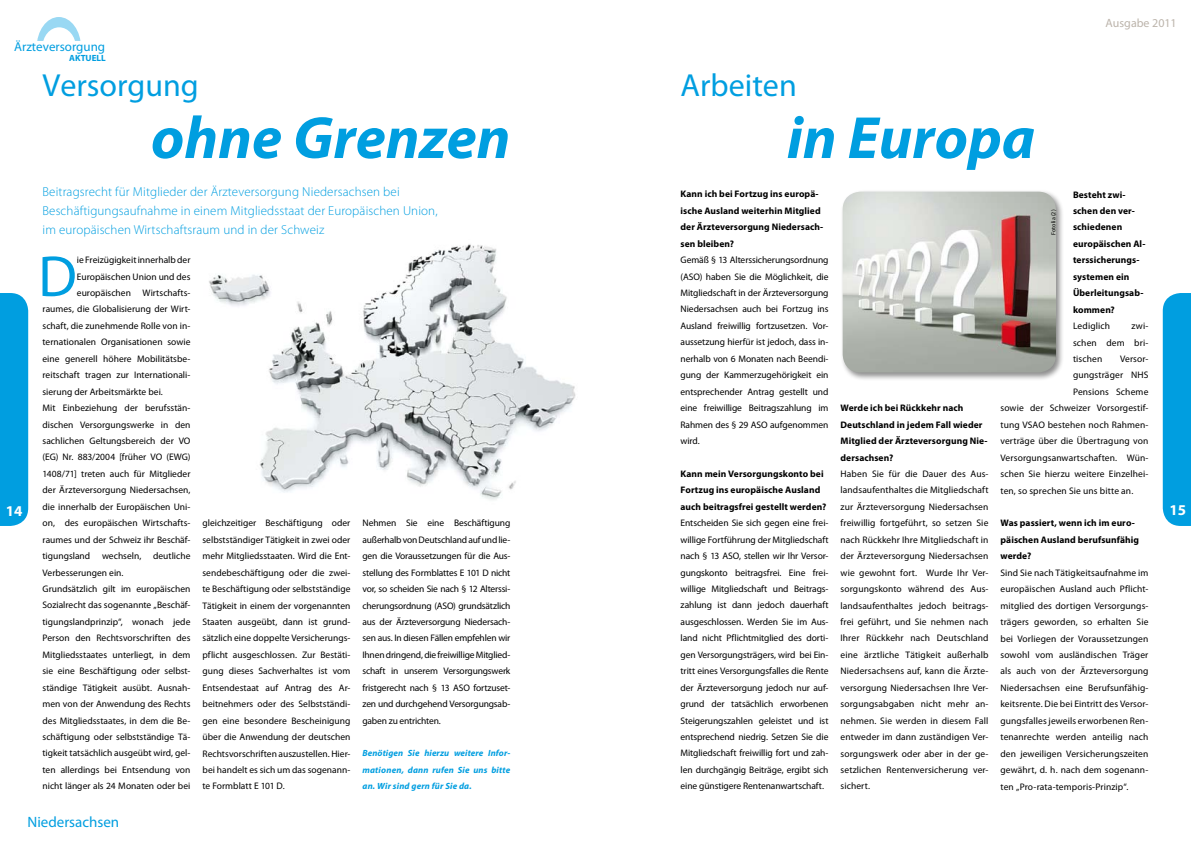
<style>
.page{position:relative;width:1191px;height:842px;background:#fff}
.page>*{position:absolute;margin:0;border:0;box-sizing:border-box;transform-origin:0 0}
.t1{font:italic 700 60px "Myriad Pro";color:#009ee0}
.t2{font:58.3px "Myriad Pro";color:#009ee0}
.t3{font:32px "Myriad Pro";color:#009ee0}
.t4{font:15px "Myriad Pro";color:#009ee0}
.t5{font:700 15px "Myriad Pro";color:#fff}
.t6{font:300 13px/19px "Myriad Pro";letter-spacing:.01em;color:#009ee0}
.t7{font:13px "Myriad Pro";color:#009ee0}
.t8{font:12px "Myriad Pro";color:#bcb4ab}
.t9{font:9.5px/16.4px "Myriad Pro";letter-spacing:.005em;color:#000;text-align:justify}
.t10{font:700 9.5px/16.4px "Myriad Pro";letter-spacing:.01em;color:#000}
.t11{font:italic 700 9px/16.4px "Myriad Pro";letter-spacing:.02em;color:#009ee0;text-align:justify}
.t12{font:700 9px "Myriad Pro";color:#009ee0}
.t13{font:6px "Myriad Pro";color:#000}
</style>
<div class="page">
<div style="left:0;top:293px;width:28px;height:233px;background:#009ee0"></div>
<div style="left:37px;top:17px;width:44px;height:61px;background:#99d8f3;border-radius:50%"></div>
<div style="left:42px;top:27px;width:34px;height:40px;background:#fff;border-radius:50%"></div>
<div style="left:36px;top:41px;width:46px;height:39px;background:#fff"></div>
<div style="left:1162px;top:293px;width:29px;height:233px;background:#009ee0"></div>
<div style="left:840px;top:189px;width:228px;height:196px;background:#000;opacity:.45"></div>
<img style="left:842px;top:192px;width:214px;height:180px">
<img style="left:209px;top:244px;width:367px;height:256px">
<h3 class="t7" style="left:14px;top:38px;width:93px">Ärzteversorgung</h3>
<p class="t12" style="left:69px;top:52px;width:38px">Aktuell</p>
<h3 class="t5" style="left:6px;top:501px;width:18px">14</h3>
<h3 class="t3" style="left:43px;top:66px;width:158px">Versorgung</h3>
<h1 class="t1" style="left:151px;top:99px;width:361px">ohne Grenzen</h1>
<h3 class="t6" style="left:43px;top:182px;width:396px">Beitragsrecht für Mitglieder der Ärzteversorgung Niedersachsen bei<br>Beschäftigungsaufnahme in einem Mitgliedsstaat der Europäischen Union, im europäischen Wirtschaftsraum und in der Schweiz</h3>
<h2 class="t2" style="left:38px;top:240px;width:40px">D</h2>
<p class="t9" style="left:77px;top:252px;width:115px">ie Freizügigkeit innerhalb der</p>
<p class="t9" style="left:77px;top:268px;width:115px">Europäischen Union und des</p>
<p class="t9" style="left:77px;top:284px;width:115px">europäischen Wirtschafts-</p>
<p class="t9" style="left:43px;top:301px;width:149px">raumes, die Globalisierung der Wirt-</p>
<p class="t9" style="left:43px;top:317px;width:149px">schaft, die zunehmende Rolle von in-</p>
<p class="t9" style="left:43px;top:334px;width:149px">ternationalen Organisationen sowie</p>
<p class="t9" style="left:43px;top:350px;width:149px">eine generell höhere Mobilitätsbe-</p>
<p class="t9" style="left:43px;top:367px;width:149px">reitschaft tragen zur Internationali-</p>
<p class="t9" style="left:43px;top:383px;width:122px">sierung der Arbeitsmärkte bei.</p>
<p class="t9" style="left:43px;top:400px;width:149px">Mit Einbeziehung der berufsstän-</p>
<p class="t9" style="left:43px;top:416px;width:149px">dischen Versorgungswerke in den</p>
<p class="t9" style="left:43px;top:432px;width:149px">sachlichen Geltungsbereich der VO</p>
<p class="t9" style="left:43px;top:449px;width:149px">(EG) Nr. 883/2004 [früher VO (EWG)</p>
<p class="t9" style="left:43px;top:465px;width:149px">1408/71] treten auch für Mitglieder</p>
<p class="t9" style="left:43px;top:482px;width:149px">der Ärzteversorgung Niedersachsen,</p>
<p class="t9" style="left:43px;top:498px;width:149px">die innerhalb der Europäischen Uni-</p>
<p class="t9" style="left:43px;top:515px;width:149px">on, des europäischen Wirtschafts-</p>
<p class="t9" style="left:43px;top:531px;width:149px">raumes und der Schweiz ihr Beschäf-</p>
<p class="t9" style="left:43px;top:548px;width:149px">tigungsland wechseln, deutliche</p>
<p class="t9" style="left:43px;top:564px;width:82px">Verbesserungen ein.</p>
<p class="t9" style="left:43px;top:580px;width:149px">Grundsätzlich gilt im europäischen</p>
<p class="t9" style="left:43px;top:597px;width:149px">Sozialrecht das sogenannte „Beschäf-</p>
<p class="t9" style="left:43px;top:613px;width:149px">tigungslandprinzip“, wonach jede</p>
<p class="t9" style="left:43px;top:630px;width:149px">Person den Rechtsvorschriften des</p>
<p class="t9" style="left:43px;top:646px;width:149px">Mitgliedsstaates unterliegt, in dem</p>
<p class="t9" style="left:43px;top:663px;width:149px">sie eine Beschäftigung oder selbst-</p>
<p class="t9" style="left:43px;top:679px;width:149px">ständige Tätigkeit ausübt. Ausnah-</p>
<p class="t9" style="left:43px;top:696px;width:149px">men von der Anwendung des Rechts</p>
<p class="t9" style="left:43px;top:712px;width:149px">des Mitgliedsstaates, in dem die Be-</p>
<p class="t9" style="left:43px;top:728px;width:149px">schäftigung oder selbstständige Tä-</p>
<p class="t9" style="left:43px;top:745px;width:149px">tigkeit tatsächlich ausgeübt wird, gel-</p>
<p class="t9" style="left:43px;top:761px;width:149px">ten allerdings bei Entsendung von</p>
<p class="t9" style="left:43px;top:778px;width:149px">nicht länger als 24 Monaten oder bei</p>
<p class="t9" style="left:202px;top:515px;width:149px">gleichzeitiger Beschäftigung oder selbstständiger Tätigkeit in zwei oder mehr Mitgliedsstaaten. Wird die Ent&shy;sendebeschäftigung oder die zwei&shy;te Beschäftigung oder selbstständige Tätigkeit in einem der vorgenannten Staaten ausgeübt, dann ist grund&shy;sätzlich eine doppelte Versicherungs&shy;pflicht ausgeschlossen. Zur Bestäti&shy;gung dieses Sachverhaltes ist vom Entsendestaat auf Antrag des Ar&shy;beitnehmers oder des Selbstständi&shy;gen eine besondere Bescheinigung über die Anwendung der deutschen Rechtsvorschriften auszustellen. Hier&shy;bei handelt es sich um das sogenann&shy;te Formblatt E 101 D.</p>
<p class="t9" style="left:362px;top:515px;width:149px">Nehmen Sie eine Beschäftigung außerhalb von Deutschland auf und lie&shy;gen die Voraussetzungen für die Aus&shy;stellung des Formblattes E 101 D nicht vor, so scheiden Sie nach § 12 Alterssi&shy;cherungsordnung (ASO) grundsätzlich aus der Ärzteversorgung Niedersach&shy;sen aus. In diesen Fällen empfehlen wir Ihnen dringend, die freiwillige Mitglied&shy;schaft in unserem Versorgungswerk fristgerecht nach § 13 ASO fortzuset&shy;zen und durchgehend Versorgungsab&shy;gaben zu entrichten.</p>
<p class="t11" style="left:362px;top:745px;width:149px">Benötigen Sie hierzu weitere Infor&shy;mationen, dann rufen Sie uns bitte an. Wir sind gern für Sie da.</p>
<h3 class="t4" style="left:27px;top:813px;width:93px">Niedersachsen</h3>
<h3 class="t3" style="left:680px;top:66px;width:118px">Arbeiten</h3>
<h1 class="t1" style="left:787px;top:99px;width:250px">in Europa</h1>
<p class="t8" style="left:1105px;top:15px;width:73px">Ausgabe 2011</p>
<p class="t10" style="left:680px;top:186px;width:144px">Kann ich bei Fortzug ins europä&shy;ische Ausland weiterhin Mitglied der Ärzteversorgung Niedersach&shy;sen bleiben?</p>
<p class="t9" style="left:680px;top:252px;width:149px">Gemäß § 13 Alterssicherungsordnung (ASO) haben Sie die Möglichkeit, die Mitgliedschaft in der Ärzteversorgung Niedersachsen auch bei Fortzug ins Ausland freiwillig fortzusetzen. Vor&shy;aussetzung hierfür ist jedoch, dass in&shy;nerhalb von 6 Monaten nach Beendi&shy;gung der Kammerzugehörigkeit ein entsprechender Antrag gestellt und eine freiwillige Beitragszahlung im Rahmen des § 29 ASO aufgenommen wird.</p>
<p class="t10" style="left:680px;top:465px;width:147px">Kann mein Versorgungskonto bei<br>Fortzug ins europäische Ausland auch beitragsfrei gestellt werden?</p>
<p class="t9" style="left:680px;top:515px;width:149px">Entscheiden Sie sich gegen eine frei&shy;willige Fortführung der Mitgliedschaft nach § 13 ASO, stellen wir Ihr Versor&shy;gungskonto beitragsfrei. Eine frei&shy;willige Mitgliedschaft und Beitrags&shy;zahlung ist dann jedoch dauerhaft ausgeschlossen. Werden Sie im Aus&shy;land nicht Pflichtmitglied des dorti&shy;gen Versorgungsträgers, wird bei Ein&shy;tritt eines Versorgungsfalles die Rente der Ärzteversorgung jedoch nur auf&shy;grund der tatsächlich erworbenen Steigerungszahlen geleistet und ist entsprechend niedrig. Setzen Sie die Mitgliedschaft freiwillig fort und zah&shy;len durchgängig Beiträge, ergibt sich eine günstigere Rentenanwartschaft.</p>
<p class="t10" style="left:840px;top:399px;width:148px">Werde ich bei Rückkehr nach<br>Deutschland in jedem Fall wieder<br>Mitglied der Ärzteversorgung Nie&shy;dersachsen?</p>
<p class="t9" style="left:840px;top:465px;width:149px">Haben Sie für die Dauer des Aus&shy;landsaufenthaltes die Mitgliedschaft zur Ärzteversorgung Niedersachsen freiwillig fortgeführt, so setzen Sie nach Rückkehr Ihre Mitgliedschaft in der Ärzteversorgung Niedersachsen wie gewohnt fort. Wurde Ihr Ver&shy;sorgungskonto während des Aus&shy;landsaufenthaltes jedoch beitrags&shy;frei geführt, und Sie nehmen nach Ihrer Rückkehr nach Deutschland eine ärztliche Tätigkeit außerhalb Niedersachsens auf, kann die Ärzte&shy;versorgung Niedersachsen Ihre Ver&shy;sorgungsabgaben nicht mehr an&shy;nehmen. Sie werden in diesem Fall entweder im dann zuständigen Ver&shy;sorgungswerk oder aber in der ge&shy;setzlichen Rentenversicherung ver&shy;sichert.</p>
<p class="t10" style="left:1073px;top:186px;width:74px">Besteht zwi&shy;schen den ver&shy;schiedenen europäischen Al&shy;terssicherungs&shy;systemen ein<br>Überleitungsab&shy;kommen?</p>
<p class="t9" style="left:1073px;top:318px;width:38px">Lediglich</p>
<p class="t13" style="left:1049px;top:235px;width:26px;rotate:-90deg">Fotolia (2)</p>
<p class="t9" style="left:1073px;top:318px;width:77px;text-indent:59px">zwi&shy;schen dem bri&shy;tischen</p>
<p class="t9" style="left:1120px;top:350px;width:30px">Versor-</p>
<p class="t9" style="left:1073px;top:367px;width:77px">gungsträger NHS</p>
<p class="t9" style="left:1073px;top:383px;width:77px">Pensions Scheme</p>
<p class="t9" style="left:1000px;top:400px;width:149px">sowie der Schweizer Vorsorgestif-</p>
<p class="t9" style="left:1000px;top:416px;width:149px">tung VSAO bestehen noch Rahmen-</p>
<p class="t9" style="left:1000px;top:433px;width:149px">verträge über die Übertragung von</p>
<p class="t9" style="left:1000px;top:449px;width:149px">Versorgungsanwartschaften. Wün-</p>
<p class="t9" style="left:1000px;top:466px;width:149px">schen Sie hierzu weitere Einzelhei-</p>
<p class="t9" style="left:1000px;top:482px;width:134px">ten, so sprechen Sie uns bitte an.</p>
<p class="t10" style="left:1000px;top:515px;width:140px">Was passiert, wenn ich im euro&shy;päischen Ausland berufsunfähig werde?</p>
<p class="t9" style="left:1000px;top:564px;width:149px">Sind Sie nach Tätigkeitsaufnahme im europäischen Ausland auch Pflicht&shy;mitglied des dortigen Versorgungs&shy;trägers geworden, so erhalten Sie bei Vorliegen der Voraussetzungen sowohl vom ausländischen Träger als auch von der Ärzteversorgung Niedersachsen eine Berufsunfähig&shy;keitsrente. Die bei Eintritt des Versor&shy;gungsfalles jeweils erworbenen Ren&shy;tenanrechte werden anteilig nach den jeweiligen Versicherungszeiten gewährt, d. h. nach dem sogenann&shy;ten „Pro-rata-temporis-Prinzip“.</p>
<h3 class="t5" style="left:1169px;top:501px;width:18px">15</h3>
</div>
